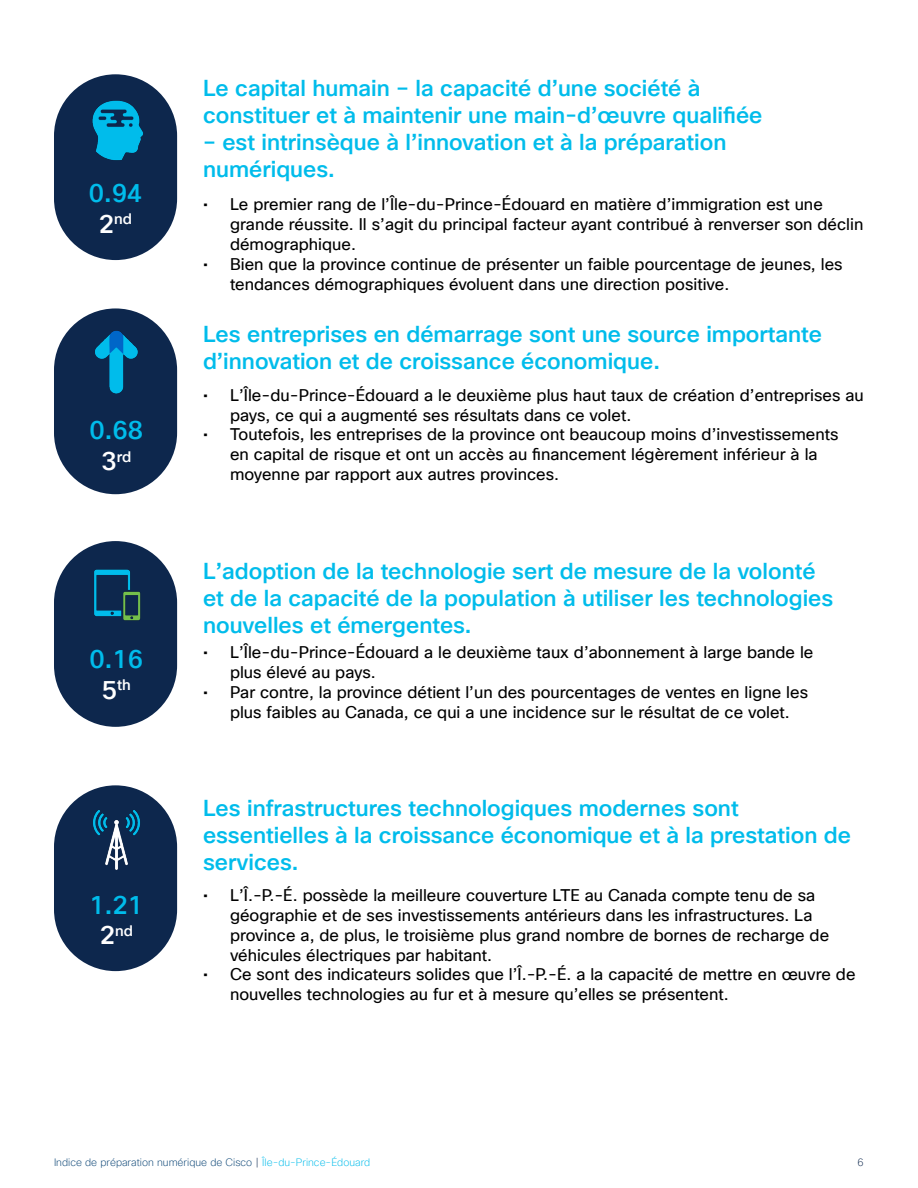
<style>
.page{position:relative;width:918px;height:1188px;background:#fff}
.page>*{position:absolute;margin:0;border:0;box-sizing:border-box;transform-origin:0 0}
.t1{font:500 25.5px "Cisco Sans TT";color:#00bceb}
.t2{font:500 22.5px/27px "Cisco Sans TT";color:#00bceb}
.t3{font:16.5px/19.8px "Cisco Sans TT";color:#000}
.t4{font:500 14.85px "Cisco Sans TT";color:#fff}
.t5{font:200 10.5px "Cisco Sans TT";color:#0a4475}
.t6{font:200 10.5px "Cisco Sans TT";color:#0d274d}
.s1{font-size:25.5px}
.s2{color:#0d274d}
.s3{color:#00bceb}
</style>
<div class="page">
<div style="left:54px;top:74px;width:123px;height:186px;background:#0d274d;border-radius:62px"></div>
<img style="left:92px;top:100px;width:51px;height:61px">
<div style="left:54px;top:308px;width:123px;height:186px;background:#0d274d;border-radius:62px"></div>
<img style="left:95px;top:330px;width:43px;height:64px">
<div style="left:54px;top:541px;width:123px;height:186px;background:#0d274d;border-radius:62px"></div>
<img style="left:94px;top:569px;width:47px;height:52px">
<div style="left:54px;top:785px;width:123px;height:186px;background:#0d274d;border-radius:62px"></div>
<img style="left:93px;top:810px;width:47px;height:60px">
<h1 class="t1" style="left:89px;top:176px;width:55px">0.94</h1>
<p class="t4" style="left:99px;top:209px;width:35px"><span class="s1">2</span>nd</p>
<h1 class="t1" style="left:90px;top:414px;width:55px">0.68</h1>
<p class="t4" style="left:101px;top:447px;width:31px"><span class="s1">3</span>rd</p>
<h1 class="t1" style="left:90px;top:643px;width:55px">0.16</h1>
<p class="t4" style="left:102px;top:676px;width:30px"><span class="s1">5</span>th</p>
<h1 class="t1" style="left:90px;top:888px;width:55px">1.21</h1>
<p class="t4" style="left:100px;top:921px;width:35px"><span class="s1">2</span>nd</p>
<h2 class="t2" style="left:203px;top:75px;width:561px">Le capital humain – la capacité d’une société à constituer et à maintenir une main-d’œuvre qualifiée</h2>
<h2 class="t2" style="left:203px;top:129px;width:525px">– est intrinsèque à l’innovation et à la préparation numériques.</h2>
<p class="t3" style="left:230px;top:195px;width:635px;text-indent:-27px">• Le premier rang de l’Île-du-Prince-Édouard en matière d’immigration est une grande réussite. Il s’agit du principal facteur ayant contribué à renverser son déclin démographique.</p>
<p class="t3" style="left:230px;top:255px;width:614px;text-indent:-27px">• Bien que la province continue de présenter un faible pourcentage de jeunes, les tendances démographiques évoluent dans une direction positive.</p>
<h2 class="t2" style="left:203px;top:321px;width:621px">Les entreprises en démarrage sont une source importante d’innovation et de croissance économique.</h2>
<p class="t3" style="left:230px;top:386px;width:635px;text-indent:-27px">• L’Île-du-Prince-Édouard a le deuxième plus haut taux de création d’entreprises au pays, ce qui a augmenté ses résultats dans ce volet.</p>
<p class="t3" style="left:230px;top:425px;width:610px;text-indent:-27px">• Toutefois, les entreprises de la province ont beaucoup moins d’investissements en capital de risque et ont un accès au financement légèrement inférieur à la moyenne par rapport aux autres provinces.</p>
<h2 class="t2" style="left:203px;top:558px;width:632px">L’adoption de la technologie sert de mesure de la volonté et de la capacité de la population à utiliser les technologies nouvelles et émergentes.</h2>
<p class="t3" style="left:230px;top:643px;width:585px;text-indent:-27px">• L’Île-du-Prince-Édouard a le deuxième taux d’abonnement à large bande le plus élevé au pays.</p>
<p class="t3" style="left:203px;top:683px;width:607px;text-align:center">• Par contre, la province détient l’un des pourcentages de ventes en ligne les plus faibles au Canada, ce qui a une incidence sur le résultat de ce volet.</p>
<h2 class="t2" style="left:203px;top:796px;width:649px">Les infrastructures technologiques modernes sont essentielles à la croissance économique et à la prestation de services.</h2>
<p class="t3" style="left:230px;top:886px;width:601px;text-indent:-27px">• L’Î.-P.-É. possède la meilleure couverture LTE au Canada compte tenu de sa géographie et de ses investissements antérieurs dans les infrastructures. La province a, de plus, le troisième plus grand nombre de bornes de recharge de véhicules électriques par habitant.</p>
<p class="t3" style="left:230px;top:965px;width:627px;text-indent:-27px">• Ce sont des indicateurs solides que l’Î.-P.-É. a la capacité de mettre en œuvre de nouvelles technologies au fur et à mesure qu’elles se présentent.</p>
<p class="t5" style="left:54px;top:1156px;width:318px">Indice de préparation numérique de Cisco <span class="s2">|</span> <span class="s3">Île-du-Prince-Édouard</span></p>
<p class="t6" style="left:858px;top:1156px;width:8px">6</p>
</div>
